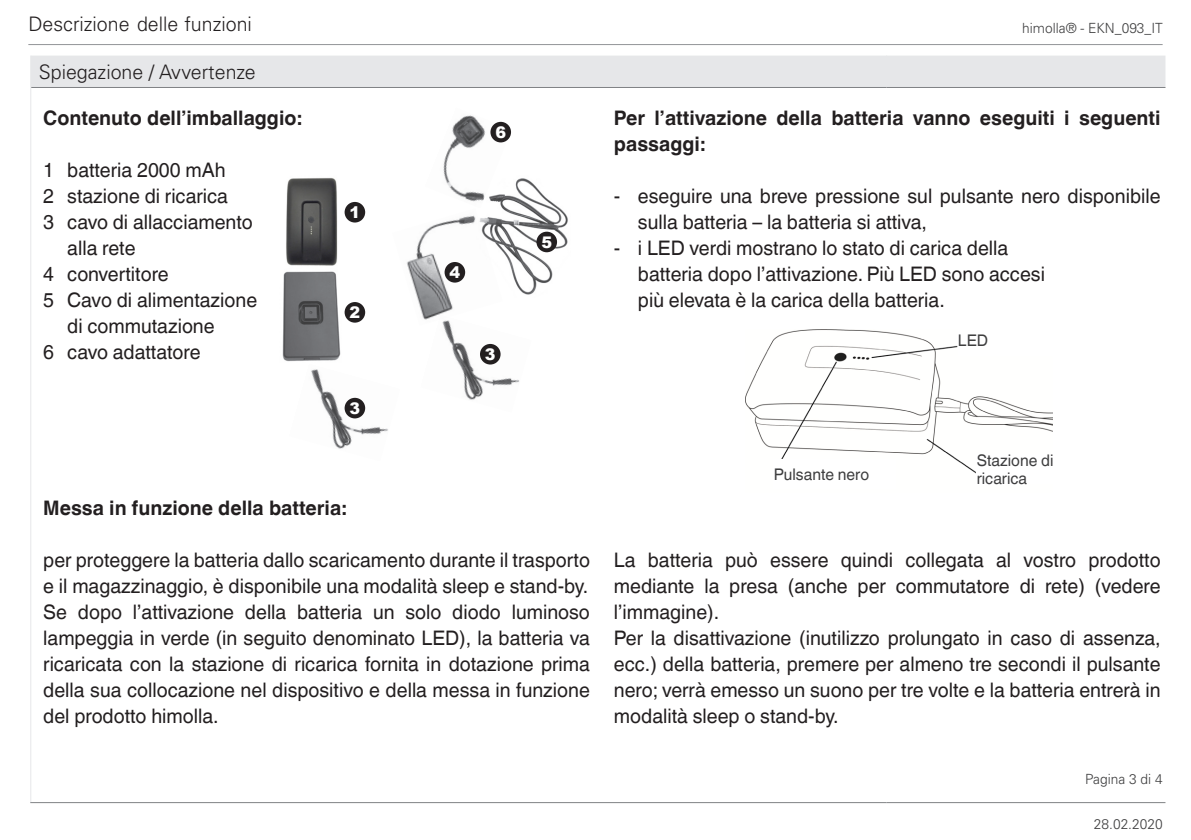
<style>
.page{position:relative;width:1191px;height:840px;background:#fff}
.page>*{position:absolute;margin:0;border:0;box-sizing:border-box;transform-origin:0 0}
.t1{font:20px/26px "Helvetica World";color:#231f20;text-align:justify}
.t2{font:700 20px/26px "Helvetica World";color:#231f20}
.t3{font:300 20px "Univers";color:#231f20}
.t4{font:16px/18px "Helvetica World";color:#3e3e3f}
.t5{font:900 16px "Arial";color:#fff}
.t6{font:300 14px "Univers";color:#3e3e3f}
</style>
<div class="page">
<div style="left:31px;top:56px;width:1134px;height:31px;background:#e6e7e9"></div>
<hr style="left:30px;top:56px;width:1px;height:31px;background:#e6e7e9">
<hr style="left:886px;top:56px;width:1px;height:31px;background:#e6e7e9">
<hr style="left:30px;top:87px;width:1px;height:714px;background:#e6e7e9">
<hr style="left:30px;top:801px;width:856px;height:1px;background:#808285">
<hr style="left:886px;top:801px;width:279px;height:1px;background:#808285">
<hr style="left:31px;top:87px;width:855px;height:1px;background:#808285">
<hr style="left:886px;top:87px;width:279px;height:1px;background:#808285">
<hr style="left:28px;top:44px;width:1134px;height:1px;background:#939598">
<img style="left:745px;top:329px;width:307px;height:145px">
<div style="left:773px;top:459px;width:122px;height:30px;background:#fff"></div>
<div style="left:976px;top:454px;width:122px;height:29px;background:#fff"></div>
<div style="left:958px;top:325px;width:122px;height:30px;background:#fff"></div>
<img style="left:443px;top:325px;width:76px;height:75px">
<img style="left:443px;top:115px;width:68px;height:87px">
<img style="left:476px;top:175px;width:92px;height:120px">
<img style="left:406px;top:208px;width:96px;height:117px">
<img style="left:282px;top:271px;width:64px;height:91px">
<img style="left:311px;top:369px;width:77px;height:80px">
<img style="left:286px;top:178px;width:52px;height:88px">
<div style="left:344px;top:202px;width:21px;height:20px;background:#231f20;border-radius:50%"></div>
<div style="left:344px;top:302px;width:21px;height:20px;background:#231f20;border-radius:50%"></div>
<div style="left:344px;top:397px;width:21px;height:21px;background:#231f20;border-radius:50%"></div>
<div style="left:480px;top:344px;width:20px;height:20px;background:#231f20;border-radius:50%"></div>
<div style="left:444px;top:262px;width:21px;height:20px;background:#231f20;border-radius:50%"></div>
<div style="left:536px;top:231px;width:21px;height:21px;background:#231f20;border-radius:50%"></div>
<div style="left:490px;top:122px;width:21px;height:20px;background:#231f20;border-radius:50%"></div>
<p class="t3" style="left:28px;top:12px;width:225px">Descrizione delle funzioni</p>
<p class="t6" style="left:1022px;top:20px;width:142px">himolla® - EKN_093_IT</p>
<p class="t3" style="left:39px;top:60px;width:218px">Spiegazione / Avvertenze</p>
<p class="t2" style="left:43px;top:105px;width:260px">Contenuto dell’imballaggio:</p>
<p class="t1" style="left:43px;top:157px;width:184px">1 batteria 2000 mAh</p>
<p class="t1" style="left:43px;top:183px;width:186px">2 stazione di ricarica</p>
<p class="t1" style="left:43px;top:209px;width:211px">3 cavo di allacciamento</p>
<p class="t1" style="left:67px;top:235px;width:70px">alla rete</p>
<p class="t1" style="left:43px;top:261px;width:127px">4 convertitore</p>
<p class="t1" style="left:43px;top:287px;width:215px">5 Cavo di alimentazione</p>
<p class="t1" style="left:67px;top:313px;width:149px">di commutazione</p>
<p class="t1" style="left:43px;top:339px;width:159px">6 cavo adattatore</p>
<p class="t5" style="left:349px;top:203px;width:12px">1</p>
<p class="t5" style="left:349px;top:303px;width:12px">2</p>
<p class="t5" style="left:349px;top:399px;width:12px">3</p>
<p class="t5" style="left:495px;top:123px;width:12px">6</p>
<p class="t5" style="left:449px;top:263px;width:12px">4</p>
<p class="t5" style="left:485px;top:345px;width:12px">3</p>
<p class="t5" style="left:541px;top:233px;width:12px">5</p>
<p class="t2" style="left:43px;top:495px;width:305px">Messa in funzione della batteria:</p>
<p class="t1" style="left:43px;top:547px;width:548px">per proteggere la batteria dallo scaricamento durante il trasporto e il magazzinaggio, è disponibile una modalità sleep e stand-by.</p>
<p class="t1" style="left:43px;top:599px;width:548px">Se dopo l’attivazione della batteria un solo diodo luminoso lampeggia in verde (in seguito denominato LED), la batteria va ricaricata con la stazione di ricarica fornita in dotazione prima della sua collocazione nel dispositivo e della messa in funzione del prodotto himolla.</p>
<p class="t2" style="left:614px;top:105px;width:548px">Per l’attivazione della batteria vanno eseguiti i seguenti passaggi:</p>
<p class="t1" style="left:638px;top:183px;width:524px;text-indent:-24px">- eseguire una breve pressione sul pulsante nero disponibile sulla batteria – la batteria si attiva,</p>
<p class="t1" style="left:614px;top:235px;width:396px">- i LED verdi mostrano lo stato di carica della</p>
<p class="t1" style="left:638px;top:261px;width:408px">batteria dopo l’attivazione. Più LED sono accesi</p>
<p class="t1" style="left:638px;top:287px;width:308px">più elevata è la carica della batteria.</p>
<p class="t4" style="left:773px;top:465px;width:97px">Pulsante nero</p>
<p class="t4" style="left:958px;top:331px;width:32px">LED</p>
<p class="t4" style="left:976px;top:451px;width:78px">Stazione di ricarica</p>
<p class="t1" style="left:614px;top:547px;width:548px">La batteria può essere quindi collegata al vostro prodotto mediante la presa (anche per commutatore di rete) (vedere l’immagine).</p>
<p class="t1" style="left:614px;top:625px;width:548px">Per la disattivazione (inutilizzo prolungato in caso di assenza, ecc.) della batteria, premere per almeno tre secondi il pulsante nero; verrà emesso un suono per tre volte e la batteria entrerà in modalità sleep o stand-by.</p>
<p class="t6" style="left:1085px;top:770px;width:79px">Pagina 3 di 4</p>
<p class="t6" style="left:1094px;top:814px;width:70px">28.02.2020</p>
</div>
